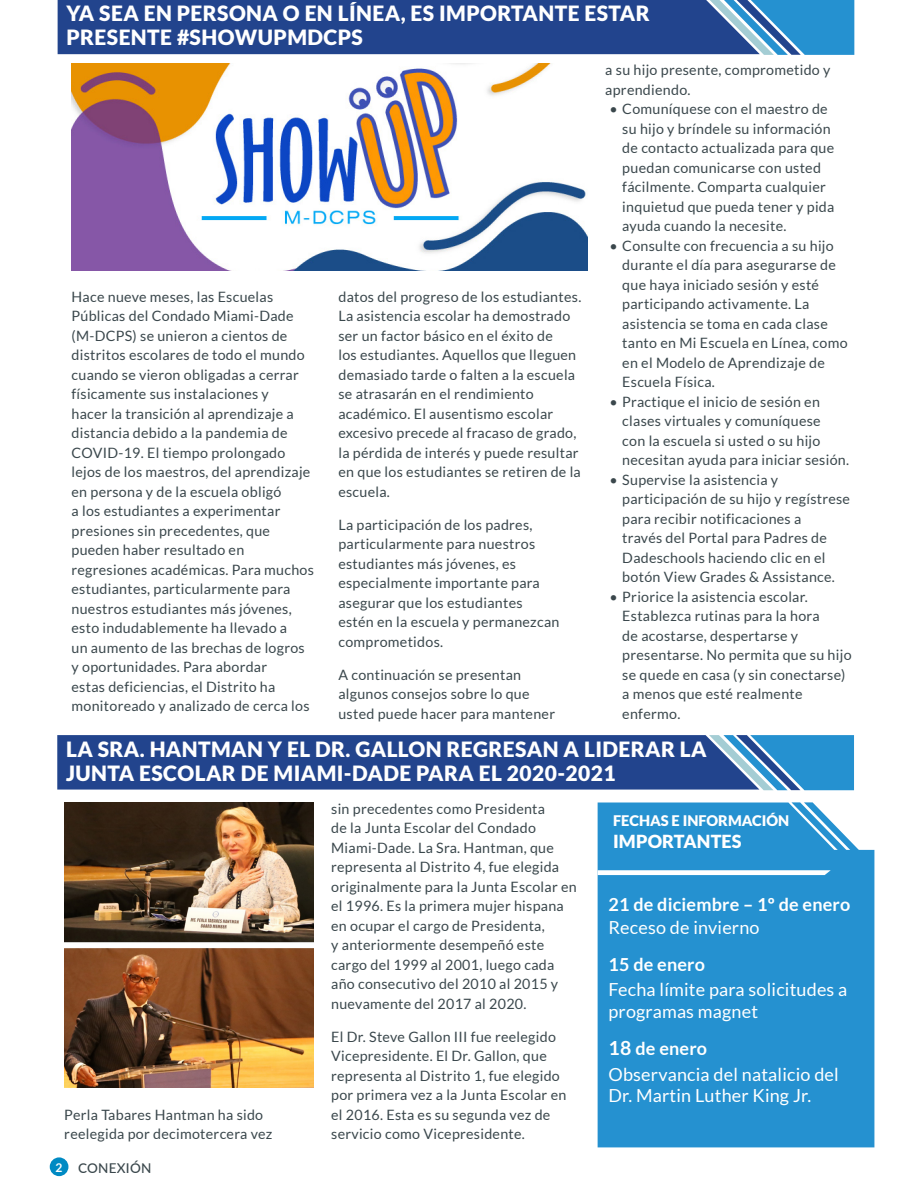
<style>
.page{position:relative;width:918px;height:1188px;background:#fff}
.page>*{position:absolute;margin:0;border:0;box-sizing:border-box;transform-origin:0 0}
.t1{font:900 21px/24px "Lato";letter-spacing:.02em;color:#fff}
.Paragraph_Style{font:18px/22.5px "Lato";letter-spacing:.01em;color:#fff}
.Paragraph_Style-2{font:700 18px "Lato";letter-spacing:.01em;color:#fff}
.t2{font:900 18px "Lato";letter-spacing:.01em;color:#fff}
.t3{font:900 14.7px "Lato";color:#fff}
.Paragraph_Style-3{font:14.25px/19.5px "Lato";letter-spacing:.02em;color:#3a474c}
.t4{font:500 13.5px "Lato";letter-spacing:.02em;color:#3a474c}
.t5{font:700 12px "Lato";color:#fff}
.s1{font-size:19.5px}
</style>
<div class="page">
<div style="left:50px;top:1157px;width:18px;height:19px;background:#008ac3;border-radius:50%"></div>
<img style="left:72px;top:64px;width:515px;height:206px">
<svg style="left:58px;top:0;width:796px;height:55px;background:#2a5398"></svg>
<svg style="left:57px;top:735px;width:797px;height:55px;background:#2a5398"></svg>
<img style="left:64px;top:802px;width:249px;height:286px">
<div style="left:598px;top:803px;width:276px;height:344px;background:#2591d0"></div>
<svg style="left:791px;top:802px;width:81px;height:61px"></svg>
<svg style="left:598px;top:870px;width:233px;height:5px"></svg>
<p class="t1" style="left:66px;top:1px;width:585px">YA SEA EN PERSONA O EN LÍNEA, ES IMPORTANTE ESTAR<br>PRESENTE #SHOWUPMDCPS</p>
<p class="Paragraph_Style-3" style="left:72px;top:287px;width:244px">Hace nueve meses, las Escuelas Públicas del Condado Miami-Dade (M-DCPS) se unieron a cientos de distritos escolares de todo el mundo cuando se vieron obligadas a cerrar físicamente sus instalaciones y<br>hacer la transición al aprendizaje a distancia debido a la pandemia de COVID-19. El tiempo prolongado lejos de los maestros, del aprendizaje en persona y de la escuela obligó<br>a los estudiantes a experimentar presiones sin precedentes, que pueden haber resultado en regresiones académicas. Para muchos estudiantes, particularmente para nuestros estudiantes más jóvenes, esto indudablemente ha llevado a<br>un aumento de las brechas de logros y oportunidades. Para abordar<br>estas deficiencias, el Distrito ha monitoreado y analizado de cerca los</p>
<p class="Paragraph_Style-3" style="left:338px;top:287px;width:244px">datos del progreso de los estudiantes.<br>La asistencia escolar ha demostrado ser un factor básico en el éxito de<br>los estudiantes. Aquellos que lleguen demasiado tarde o falten a la escuela se atrasarán en el rendimiento académico. El ausentismo escolar excesivo precede al fracaso de grado, la pérdida de interés y puede resultar en que los estudiantes se retiren de la escuela.</p>
<p class="Paragraph_Style-3" style="left:338px;top:515px;width:223px">La participación de los padres, particularmente para nuestros estudiantes más jóvenes, es especialmente importante para asegurar que los estudiantes estén en la escuela y permanezcan comprometidos.</p>
<p class="Paragraph_Style-3" style="left:338px;top:665px;width:218px">A continuación se presentan algunos consejos sobre lo que usted puede hacer para mantener</p>
<p class="Paragraph_Style-3" style="left:605px;top:60px;width:227px">a su hijo presente, comprometido y aprendiendo.</p>
<p class="Paragraph_Style-3" style="left:622px;top:99px;width:214px;text-indent:-13px">• Comuníquese con el maestro de su hijo y bríndele su información de contacto actualizada para que puedan comunicarse con usted fácilmente. Comparta cualquier inquietud que pueda tener y pida ayuda cuando la necesite.</p>
<p class="Paragraph_Style-3" style="left:622px;top:236px;width:227px;text-indent:-13px">• Consulte con frecuencia a su hijo durante el día para asegurarse de que haya iniciado sesión y esté participando activamente. La asistencia se toma en cada clase tanto en Mi Escuela en Línea, como en el Modelo de Aprendizaje de<br>Escuela Física.</p>
<p class="Paragraph_Style-3" style="left:622px;top:392px;width:228px;text-indent:-13px">• Practique el inicio de sesión en clases virtuales y comuníquese<br>con la escuela si usted o su hijo necesitan ayuda para iniciar sesión.</p>
<p class="Paragraph_Style-3" style="left:622px;top:470px;width:229px;text-indent:-13px">• Supervise la asistencia y participación de su hijo y regístrese para recibir notificaciones a<br>través del Portal para Padres de<br>Dadeschools haciendo clic en el botón View Grades &amp; Assistance.</p>
<p class="Paragraph_Style-3" style="left:622px;top:587px;width:231px;text-indent:-13px">• Priorice la asistencia escolar.<br>Establezca rutinas para la hora<br>de acostarse, despertarse y presentarse. No permita que su hijo se quede en casa (y sin conectarse) a menos que esté realmente enfermo.</p>
<p class="t1" style="left:66px;top:737px;width:642px">LA SRA. HANTMAN Y EL DR. GALLON REGRESAN A LIDERAR LA<br>JUNTA ESCOLAR DE MIAMI-DADE PARA EL 2020-2021</p>
<p class="Paragraph_Style-3" style="left:64px;top:1105px;width:210px">Perla Tabares Hantman ha sido reelegida por decimotercera vez</p>
<p class="t5" style="left:56px;top:1160px;width:8px">2</p>
<p class="t4" style="left:78px;top:1158px;width:75px">CONEXIÓN</p>
<p class="Paragraph_Style-3" style="left:331px;top:799px;width:247px">sin precedentes como Presidenta<br>de la Junta Escolar del Condado Miami-Dade. La Sra. Hantman, que representa al Distrito 4, fue elegida originalmente para la Junta Escolar en el 1996. Es la primera mujer hispana en ocupar el cargo de Presidenta,<br>y anteriormente desempeñó este cargo del 1999 al 2001, luego cada año consecutivo del 2010 al 2015 y nuevamente del 2017 al 2020.</p>
<p class="Paragraph_Style-3" style="left:331px;top:1027px;width:237px">El Dr. Steve Gallon III fue reelegido Vicepresidente. El Dr. Gallon, que representa al Distrito 1, fue elegido por primera vez a la Junta Escolar en el 2016. Esta es su segunda vez de servicio como Vicepresidente.</p>
<p class="t3" style="left:613px;top:812px;width:178px">FECHAS E INFORMACIÓN</p>
<p class="t2" style="left:613px;top:831px;width:130px">IMPORTANTES</p>
<p class="Paragraph_Style-2" style="left:609px;top:894px;width:243px">21 de diciembre – 1º de enero</p>
<p class="Paragraph_Style" style="left:609px;top:916px;width:153px">Receso de invierno</p>
<p class="Paragraph_Style-2" style="left:609px;top:954px;width:98px">15 de enero</p>
<p class="Paragraph_Style" style="left:609px;top:978px;width:240px">Fecha límite para solicitudes a programas magnet</p>
<p class="Paragraph_Style-2" style="left:609px;top:1038px;width:100px"><span class="s1">18</span> de enero</p>
<p class="Paragraph_Style" style="left:609px;top:1063px;width:232px;line-height:21px">Observancia del natalicio del<br>Dr. Martin Luther King Jr.</p>
</div>
